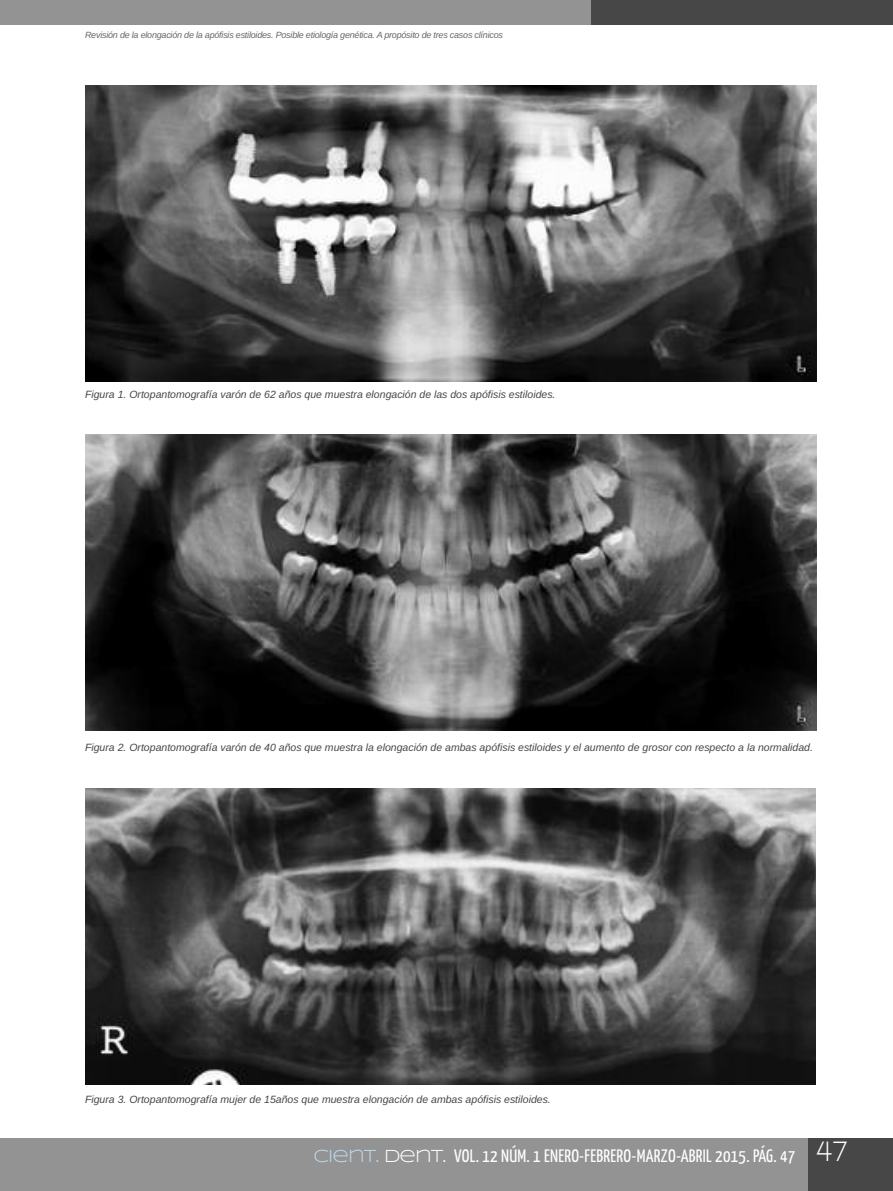
<style>
.page{position:relative;width:893px;height:1191px;background:#fff}
.page>*{position:absolute;margin:0;border:0;box-sizing:border-box;transform-origin:0 0}
.t1{font:18px "Yanone Kaffeesatz";letter-spacing:.015em;color:#fff}
.t2{font:italic 10.5px "Arimo";color:#484747}
.t3{font:italic 9px "Arimo";letter-spacing:-.025em;color:#686768}
.s1{font-family:"Syncopate";color:#bfd9eb}
.s2{font-family:"Syncopate"}
.s3{font-family:"Walkway";font-weight:700;font-size:30px}
</style>
<div class="page">
<div style="left:0;top:1138px;width:893px;height:53px;background:#939393"></div>
<div style="left:0;top:0;width:599px;height:25px;background:#939393"></div>
<div style="left:591px;top:0;width:302px;height:25px;background:#484747"></div>
<div style="left:808px;top:1138px;width:85px;height:53px;background:#484747"></div>
<img style="left:85px;top:85px;width:731px;height:296px">
<img style="left:85px;top:435px;width:731px;height:296px">
<img style="left:85px;top:788px;width:730px;height:296px">
<p class="t3" style="left:85px;top:30px;width:419px">Revisión de la elongación de la apófisis estiloides. Posible etiología genética. A propósito de tres casos clínicos</p>
<p class="t2" style="left:85px;top:388px;width:472px">Figura 1. Ortopantomografía varón de 62 años que muestra elongación de las dos apófisis estiloides.</p>
<p class="t2" style="left:85px;top:741px;width:729px">Figura 2. Ortopantomografía varón de 40 años que muestra la elongación de ambas apófisis estiloides y el aumento de grosor con respecto a la normalidad.</p>
<p class="t2" style="left:85px;top:1093px;width:467px">Figura 3. Ortopantomografía mujer de 15años que muestra elongación de ambas apófisis estiloides.</p>
<h1 class="t1" style="left:313px;top:1144px;width:536px"><span class="s1">CIENT.</span> <span class="s2">DENT.</span> VOL. 12 NÚM. 1 ENERO-FEBRERO-MARZO-ABRIL 2015. PÁG. 47 <span class="s3">47</span></h1>
</div>
